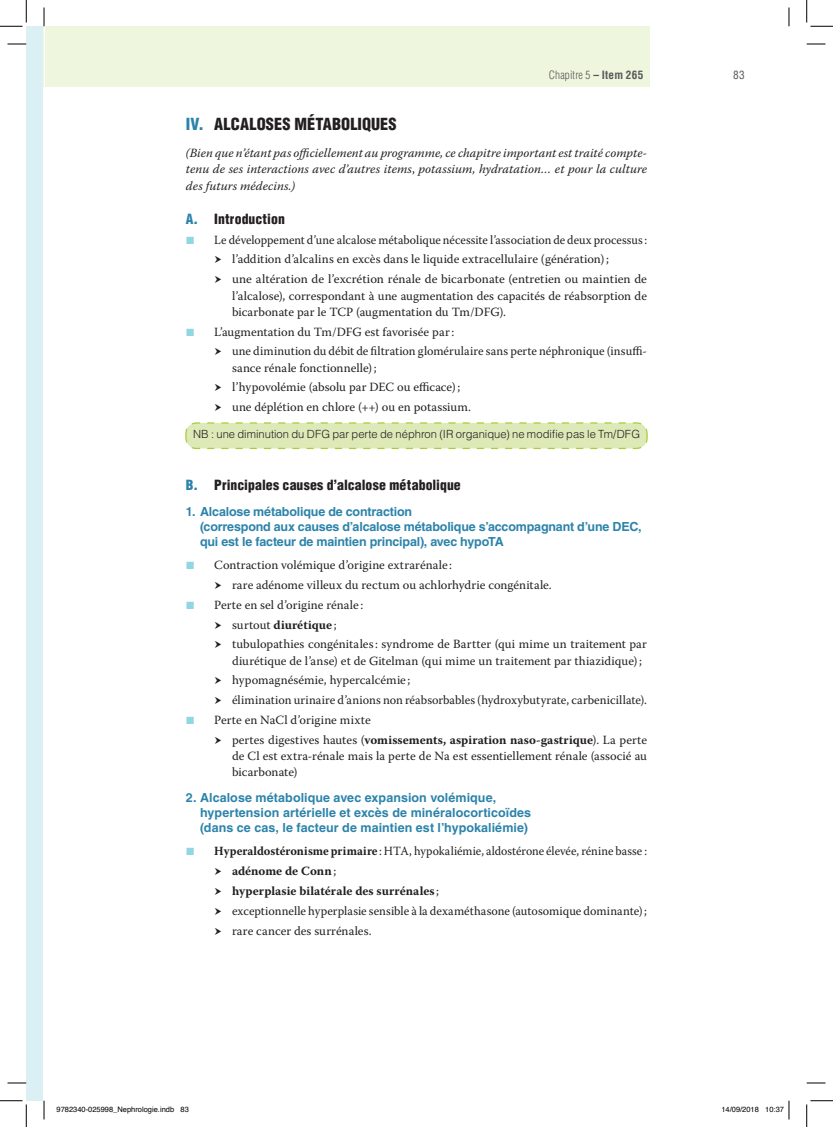
<style>
.page{position:relative;width:833px;height:1127px;background:#fff}
.page>*{position:absolute;margin:0;border:0;box-sizing:border-box;transform-origin:0 0}
.t1{font:900 condensed 16.25px "Helvetica LT Std";letter-spacing:.005em;color:#231f20}
.t2{font:900 condensed 13.75px "Helvetica LT Std";letter-spacing:.005em;color:#231f20}
.t3{font:12.5px/19.8px "Warnock Pro";letter-spacing:.005em;color:#231f20}
.t4{font:700 12.5px/15px "Helvetica LT Std";letter-spacing:-.01em;color:#2c83aa}
.t5{font:12.5px/19.8px "Warnock Pro";letter-spacing:.005em;color:#231f20;scale:.95 1}
.t6{font:12.5px/19.8px "Warnock Pro";letter-spacing:.005em;color:#231f20;scale:.96 1}
.t7{font:italic 12.5px/16.2px "Warnock Pro";letter-spacing:.005em;color:#231f20;text-align:justify}
.t8{font:700 12.5px "Warnock Pro";letter-spacing:.005em;color:#231f20}
.t9{font:300 11.25px "Helvetica LT Std";color:#231f20}
.t10{font:300 condensed 11.25px "Helvetica LT Std";letter-spacing:.015em;color:#57585a}
.t11{font:condensed 11.25px "Helvetica LT Std";color:#57585a}
.t12{font:7.5px "Helvetica";color:#000}
.s1{font-weight:700}
.s2{color:#2c83aa}
.s3{font-style:normal}
.s4{font-weight:400}
</style>
<div class="page">
<div style="left:26px;top:26px;width:18px;height:60px;background:#daf0f5"></div>
<div style="left:45px;top:26px;width:604px;height:60px;background:#eff6de"></div>
<div style="left:26px;top:26px;width:16px;height:1074px;background:#daf0f5"></div>
<svg style="left:185px;top:422px;width:463px;height:27px"></svg>
<svg style="left:8px;top:43px;width:18px;height:2px"></svg>
<svg style="left:806px;top:43px;width:19px;height:2px"></svg>
<svg style="left:8px;top:1082px;width:18px;height:1px"></svg>
<svg style="left:806px;top:1082px;width:19px;height:1px"></svg>
<svg style="left:43px;top:8px;width:2px;height:18px"></svg>
<svg style="left:43px;top:1100px;width:2px;height:19px"></svg>
<svg style="left:788px;top:8px;width:1px;height:18px"></svg>
<svg style="left:0;top:0;width:27px;height:27px"></svg>
<svg style="left:0;top:1100px;width:27px;height:26px"></svg>
<svg style="left:806px;top:0;width:26px;height:27px"></svg>
<svg style="left:806px;top:1100px;width:26px;height:26px"></svg>
<svg style="left:788px;top:1100px;width:1px;height:19px"></svg>
<p class="t10" style="left:548px;top:68px;width:96px">Chapitre 5 <span class="s1">– Item 265</span></p>
<p class="t11" style="left:732px;top:68px;width:13px">83</p>
<h1 class="t1" style="left:186px;top:114px;width:212px"><span class="s2">IV.</span> ALCALOSES MÉTABOLIQUES</h1>
<p class="t7" style="left:186px;top:144px;width:462px">(Bien que n’étant pas officiellement au programme, ce chapitre important est traité compte&shy;tenu de ses interactions avec d’autres items<span class="s3">,</span> potassium, hydratation… et pour la culture des futurs médecins.)</p>
<p class="t2" style="left:186px;top:210px;width:100px"><span class="s2">A.</span> Introduction</p>
<p class="t6" style="left:232px;top:229px;width:433px;text-indent:-18px">Le développement d’une alcalose métabolique nécessite l’association de deux processus: l’addition d’alcalins en excès dans le liquide extracellulaire (génération);<br>une altération de l’excrétion rénale de bicarbonate (entretien ou maintien de</p>
<p class="t3" style="left:232px;top:287px;width:416px;line-height:16.2px">l’alcalose), correspondant à une augmentation des capacités de réabsorption de bicarbonate par le TCP (augmentation du Tm/DFG).</p>
<p class="t3" style="left:232px;top:321px;width:416px;text-indent:-18px">L’augmentation du Tm/DFG est favorisée par:<br>une diminution du débit de filtration glomérulaire sans perte néphronique (insuffi-</p>
<p class="t3" style="left:232px;top:357px;width:240px">sance rénale fonctionnelle);<br>l’hypovolémie (absolu par DEC ou efficace); une déplétion en chlore (++) ou en potassium.</p>
<p class="t9" style="left:193px;top:427px;width:448px">NB : une diminution du DFG par perte de néphron (IR organique) ne modifie pas le Tm/DFG</p>
<p class="t2" style="left:186px;top:476px;width:276px"><span class="s2">B.</span> Principales causes d’alcalose métabolique</p>
<p class="t4" style="left:200px;top:503px;width:443px;text-indent:-14px">1. Alcalose métabolique de contraction<br>(correspond aux causes d’alcalose métabolique s’accompagnant d’une DEC, qui est le facteur de maintien principal), avec hypoTA</p>
<p class="t3" style="left:214px;top:555px;width:239px">Contraction volémique d’origine extrarénale :</p>
<p class="t3" style="left:232px;top:574px;width:321px">rare adénome villeux du rectum ou achlorhydrie congénitale.</p>
<p class="t3" style="left:214px;top:594px;width:150px">Perte en sel d’origine rénale :</p>
<p class="t8" style="left:232px;top:616px;width:106px"><span class="s4">surtout</span> diurétique <span class="s4">;</span></p>
<p class="t3" style="left:232px;top:634px;width:416px">tubulopathies congénitales: syndrome de Bartter (qui mime un traitement par</p>
<p class="t3" style="left:232px;top:650px;width:411px">diurétique de l’anse) et de Gitelman (qui mime un traitement par thiazidique);</p>
<p class="t3" style="left:232px;top:670px;width:180px">hypomagnésémie, hypercalcémie ;</p>
<p class="t3" style="left:232px;top:690px;width:416px">élimination urinaire d’anions non réabsorbables (hydroxybutyrate, carbenicillate).</p>
<p class="t3" style="left:214px;top:709px;width:158px">Perte en NaCl d’origine mixte</p>
<p class="t8" style="left:232px;top:732px;width:416px"><span class="s4">pertes digestives hautes (</span>vomissements, aspiration naso-gastrique<span class="s4">). La perte</span></p>
<p class="t3" style="left:232px;top:747px;width:416px;line-height:16.2px">de Cl est extra-rénale mais la perte de Na est essentiellement rénale (associé au bicarbonate)</p>
<p class="t4" style="left:200px;top:789px;width:332px;text-indent:-14px">2. Alcalose métabolique avec expansion volémique, hypertension artérielle et excès de minéralocorticoïdes (dans ce cas, le facteur de maintien est l’hypokaliémie)</p>
<p class="t5" style="left:232px;top:841px;width:438px;text-indent:-18px"><span class="s1">Hyperaldostéronisme primaire</span> : HTA, hypokaliémie, aldostérone élevée, rénine basse : <span class="s1">adénome de Conn</span>;<br><span class="s1">hyperplasie bilatérale des surrénales</span> ;<br>exceptionnelle hyperplasie sensible à la dexaméthasone (autosomique dominante); rare cancer des surrénales.</p>
<p class="t12" style="left:56px;top:1103px;width:134px">9782340-025998_Nephrologie.indb 83</p>
<p class="t12" style="left:721px;top:1103px;width:64px">14/09/2018 10:37</p>
</div>
